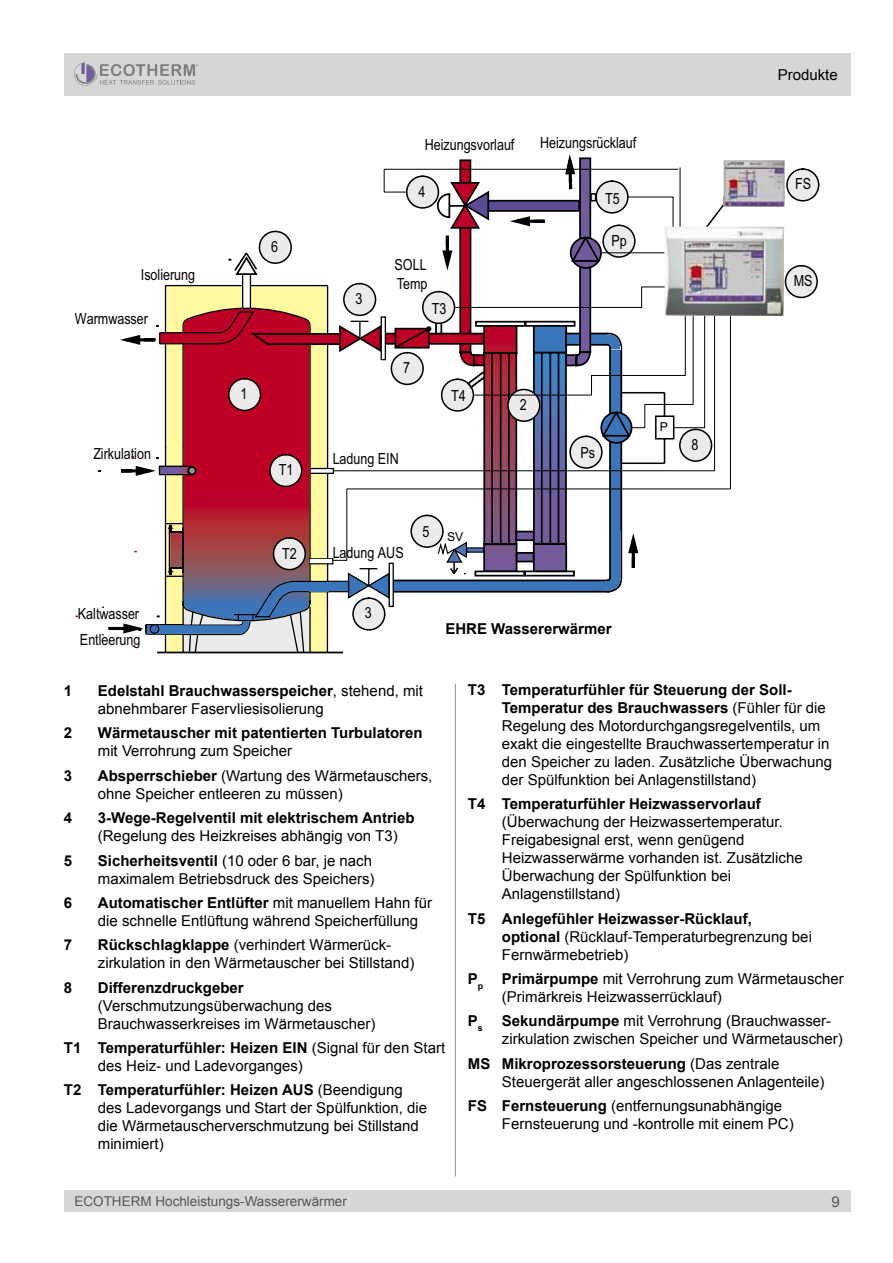
<style>
.page{position:relative;width:893px;height:1263px;background:#fff}
.page>*{position:absolute;margin:0;border:0;box-sizing:border-box;transform-origin:0 0}
.t1{font:15.3px/26.1px "Arial Narrow";color:#000}
.t2{font:15px/18px "Arial";color:#000}
.t3{font:700 15px "Arial";color:#000}
.t4{font:15px "Arial";color:#555}
.t5{font:13.5px "Arial";color:#555}
.t6{font:12.3px "Arial";color:#000}
.s1{font-weight:700}
</style>
<div class="page">
<div style="left:64px;top:53px;width:786px;height:43px;background:#d6d6d6"></div>
<div style="left:64px;top:1191px;width:786px;height:21px;background:#d6d6d6"></div>
<svg style="left:74px;top:62px;width:124px;height:24px"></svg>
<hr style="left:455px;top:684px;width:1px;height:492px;background:#939393">
<hr style="left:157px;top:652px;width:186px;height:1px;background:#000">
<hr style="left:109px;top:627px;width:28px;height:3px;background:#000">
<div style="left:679px;top:429px;width:33px;height:33px;background:#ebebeb;border:2px solid #000;border-radius:50%"></div>
<hr style="left:384px;top:169px;width:294px;height:1px;background:#000">
<hr style="left:680px;top:167px;width:1px;height:74px;background:#000">
<hr style="left:591px;top:375px;width:94px;height:1px;background:#000">
<hr style="left:685px;top:311px;width:1px;height:64px;background:#000">
<hr style="left:333px;top:470px;width:382px;height:1px;background:#000">
<hr style="left:714px;top:311px;width:1px;height:160px;background:#000">
<hr style="left:674px;top:427px;width:31px;height:1px;background:#000">
<hr style="left:704px;top:311px;width:1px;height:117px;background:#000">
<hr style="left:347px;top:489px;width:383px;height:1px;background:#000">
<hr style="left:730px;top:311px;width:1px;height:178px;background:#000">
<hr style="left:645px;top:404px;width:48px;height:1px;background:#000">
<hr style="left:693px;top:311px;width:1px;height:93px;background:#000">
<div style="left:785px;top:265px;width:33px;height:33px;background:#ebebeb;border:2px solid #000;border-radius:50%"></div>
<div style="left:786px;top:168px;width:33px;height:34px;background:#ebebeb;border:2px solid #000;border-radius:50%"></div>
<svg style="left:705px;top:167px;width:80px;height:60px"></svg>
<svg style="left:114px;top:154px;width:561px;height:498px"></svg>
<img style="left:724px;top:160px;width:61px;height:46px">
<img style="left:664px;top:227px;width:120px;height:89px">
<p class="t1" style="left:141px;top:261px;width:56px">Isolierung</p>
<p class="t1" style="left:75px;top:305px;width:75px">Warmwasser</p>
<p class="t1" style="left:93px;top:440px;width:59px">Zirkulation</p>
<p class="t1" style="left:78px;top:600px;width:64px">Kaltwasser<br>Entleerung</p>
<p class="t1" style="left:271px;top:233px;width:8px">6</p>
<p class="t1" style="left:241px;top:380px;width:8px">1</p>
<p class="t1" style="left:279px;top:456px;width:16px">T1</p>
<p class="t1" style="left:282px;top:540px;width:16px">T2</p>
<p class="t1" style="left:425px;top:131px;width:91px">Heizungsvorlauf</p>
<p class="t1" style="left:540px;top:129px;width:98px">Heizungsrücklauf</p>
<p class="t1" style="left:356px;top:285px;width:8px">3</p>
<p class="t1" style="left:418px;top:178px;width:8px">4</p>
<p class="t1" style="left:395px;top:255px;width:34px;line-height:18.5px">SOLL<br>Temp</p>
<p class="t1" style="left:403px;top:354px;width:8px">7</p>
<p class="t1" style="left:432px;top:295px;width:16px">T3</p>
<p class="t1" style="left:451px;top:382px;width:16px">T4</p>
<p class="t1" style="left:333px;top:445px;width:68px">Ladung EIN</p>
<p class="t1" style="left:333px;top:538px;width:73px">Ladung AUS</p>
<p class="t1" style="left:365px;top:599px;width:8px">3</p>
<p class="t1" style="left:422px;top:517px;width:8px">5</p>
<p class="t6" style="left:447px;top:529px;width:18px">SV</p>
<p class="t1" style="left:520px;top:391px;width:8px">2</p>
<p class="t1" style="left:605px;top:184px;width:16px">T5</p>
<p class="t1" style="left:611px;top:227px;width:17px">Pp</p>
<p class="t1" style="left:581px;top:439px;width:16px">Ps</p>
<p class="t3" style="left:445px;top:618px;width:168px">EHRE Wassererwärmer</p>
<p class="t6" style="left:660px;top:418px;width:10px">P</p>
<p class="t1" style="left:692px;top:431px;width:8px">8</p>
<p class="t2" style="left:778px;top:66px;width:62px">Produkte</p>
<p class="t1" style="left:795px;top:170px;width:18px">FS</p>
<p class="t1" style="left:794px;top:267px;width:20px">MS</p>
<p class="t3" style="left:64px;top:681px;width:10px">1</p>
<p class="t2" style="left:98px;top:682px;width:327px"><span class="s1">Edelstahl Brauchwasserspeicher</span>, stehend, mit abnehmbarer Faservliesisolierung</p>
<p class="t3" style="left:64px;top:723px;width:10px">2</p>
<p class="t3" style="left:98px;top:723px;width:326px">Wärmetauscher mit patentierten Turbulatoren</p>
<p class="t2" style="left:98px;top:742px;width:196px">mit Verrohrung zum Speicher</p>
<p class="t3" style="left:64px;top:765px;width:10px">3</p>
<p class="t2" style="left:98px;top:767px;width:336px"><span class="s1">Absperrschieber</span> (Wartung des Wärmetauschers, ohne Speicher entleeren zu müssen)</p>
<p class="t3" style="left:64px;top:808px;width:10px">4</p>
<p class="t3" style="left:98px;top:808px;width:318px">3-Wege-Regelventil mit elektrischem Antrieb</p>
<p class="t2" style="left:98px;top:827px;width:301px">(Regelung des Heizkreises abhängig von T3)</p>
<p class="t3" style="left:64px;top:850px;width:10px">5</p>
<p class="t2" style="left:98px;top:851px;width:278px"><span class="s1">Sicherheitsventil</span> (10 oder 6 bar, je nach maximalem Betriebsdruck des Speichers)</p>
<p class="t3" style="left:64px;top:893px;width:10px">6</p>
<p class="t2" style="left:98px;top:894px;width:336px"><span class="s1">Automatischer Entlüfter</span> mit manuellem Hahn für die schnelle Entlüftung während Speicherfüllung</p>
<p class="t3" style="left:64px;top:935px;width:10px">7</p>
<p class="t2" style="left:98px;top:936px;width:318px"><span class="s1">Rückschlagklappe</span> (verhindert Wärmerück&shy;zirkulation in den Wärmetauscher bei Stillstand)</p>
<p class="t3" style="left:64px;top:977px;width:10px">8</p>
<p class="t3" style="left:98px;top:977px;width:147px">Differenzdruckgeber</p>
<p class="t2" style="left:98px;top:996px;width:279px">(Verschmutzungsüberwachung des<br>Brauchwasserkreises im Wärmetauscher)</p>
<p class="t2" style="left:98px;top:1039px;width:349px;text-indent:-34px"><span class="s1">T1 Temperaturfühler: Heizen EIN</span> (Signal für den Start des Heiz- und Ladevorganges)</p>
<p class="t2" style="left:98px;top:1081px;width:331px;text-indent:-34px"><span class="s1">T2 Temperaturfühler: Heizen AUS</span> (Beendigung des Ladevorgangs und Start der Spülfunktion, die die Wärmetauscherverschmutzung bei Stillstand minimiert)</p>
<p class="t2" style="left:502px;top:681px;width:332px;text-indent:-34px"><span class="s1">T3 Temperaturfühler für Steuerung der Soll-Temperatur des Brauchwassers</span> (Fühler für die Regelung des Motordurchgangsregelventils, um exakt die eingestellte Brauchwassertemperatur in den Speicher zu laden. Zusätzliche Überwachung der Spülfunktion bei Anlagenstillstand)</p>
<p class="t3" style="left:468px;top:794px;width:294px">T4 Temperaturfühler Heizwasservorlauf</p>
<p class="t2" style="left:502px;top:813px;width:302px">(Überwachung der Heizwassertemperatur.<br>Freigabesignal erst, wenn genügend Heizwasserwärme vorhanden ist. Zusätzliche Überwachung der Spülfunktion bei Anlagenstillstand)</p>
<p class="t2" style="left:502px;top:909px;width:312px;text-indent:-34px"><span class="s1">T5 Anlegefühler Heizwasser-Rücklauf, optional</span> (Rücklauf-Temperaturbegrenzung bei<br>Fernwärmebetrieb)</p>
<p class="t2" style="left:502px;top:970px;width:343px;text-indent:-34px"><span class="s1">P</span><sub>p</sub> <span class="s1">Primärpumpe</span> mit Verrohrung zum Wärmetauscher (Primärkreis Heizwasserrücklauf)</p>
<p class="t3" style="left:468px;top:1011px;width:16px">P<sub>s</sub></p>
<p class="t2" style="left:502px;top:1012px;width:342px"><span class="s1">Sekundärpumpe</span> mit Verrohrung (Brauchwasser&shy;zirkulation zwischen Speicher und Wärmetauscher)</p>
<p class="t2" style="left:502px;top:1055px;width:324px;text-indent:-34px"><span class="s1">MS Mikroprozessorsteuerung</span> (Das zentrale<br>Steuergerät aller angeschlossenen Anlagenteile)</p>
<p class="t2" style="left:502px;top:1097px;width:293px;text-indent:-34px"><span class="s1">FS Fernsteuerung</span> (entfernungsunabhängige<br>Fernsteuerung und -kontrolle mit einem PC)</p>
<p class="t5" style="left:74px;top:1193px;width:274px">ECOTHERM Hochleistungs-Wassererwärmer</p>
<p class="t4" style="left:831px;top:1192px;width:10px">9</p>
</div>
